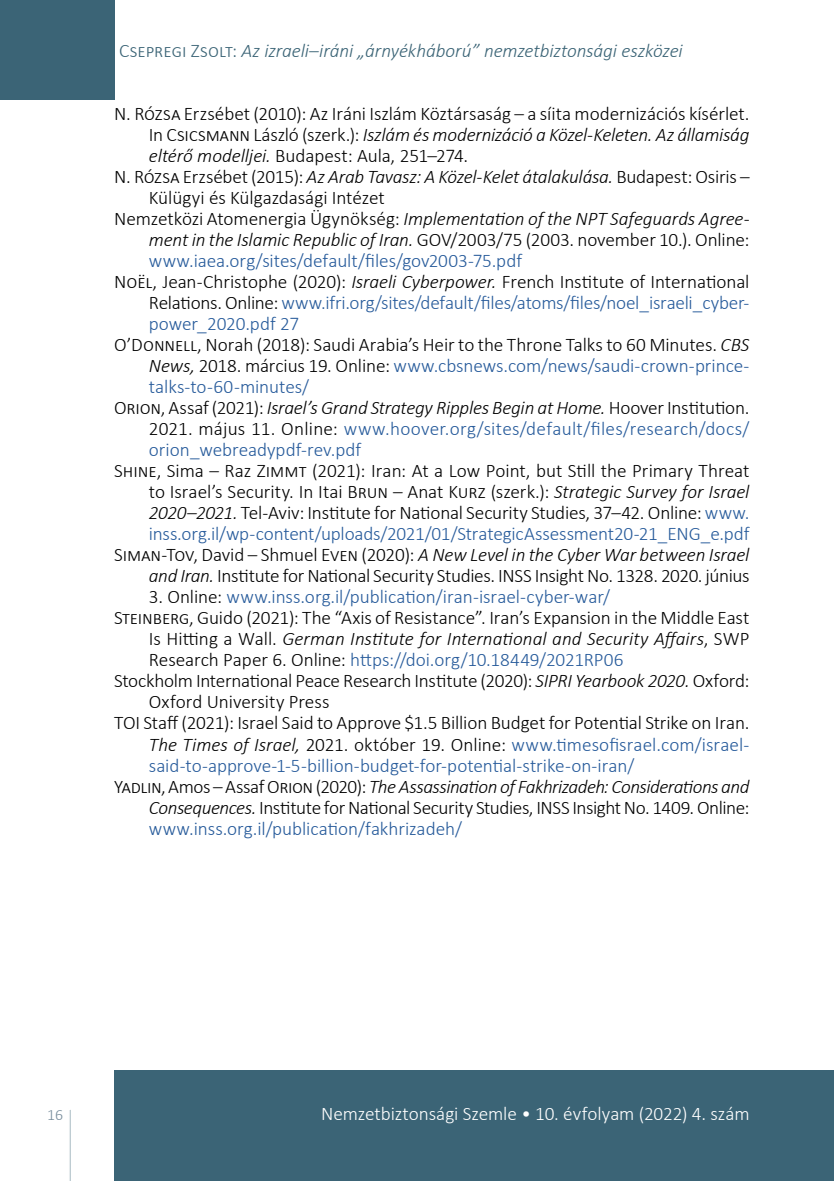
<style>
.page{position:relative;width:834px;height:1181px;background:#fff}
.page>*{position:absolute;margin:0;border:0;box-sizing:border-box;transform-origin:0 0}
.t1{font:300 19.25px/21px "Calibri";letter-spacing:-.01em;color:#000;text-align:right}
.t2{font:300 19.25px "Calibri";letter-spacing:-.005em;color:#275b9b}
.t3{font:italic 300 19.25px "Calibri";letter-spacing:-.015em;color:#000}
.t4{font:italic 300 19.25px "Calibri";letter-spacing:-.005em;color:#3b6476}
.t5{font:300 19.25px "Calibri";letter-spacing:-.005em;color:#fff}
.t6{font:300 15.75px "Calibri";color:#778c9b}
.s1{font-style:normal}
.s2{font-style:italic}
.s3{color:#000}
.s4{font-style:italic;color:#000}
.s5{color:#275b9b}
</style>
<div class="page">
<svg style="left:69px;top:1110px;width:2px;height:71px"></svg>
<div style="left:0;top:0;width:114px;height:99px;background:#3b6476"></div>
<div style="left:114px;top:1070px;width:719px;height:111px;background:#3b6476"></div>
<hr style="left:833px;top:1070px;width:1px;height:111px;background:#3b6476">
<p class="t4" style="left:119px;top:39px;width:565px"><span class="s1">Csepregi Zsolt:</span> Az izraeli–iráni „árnyékháború” nemzetbiztonsági eszközei</p>
<p class="t1" style="left:114px;top:103px;width:636px">N. Rózsa Erzsébet (2010): Az Iráni Iszlám Köztársaság – a síita modernizációs kísérlet.</p>
<p class="t3" style="left:149px;top:123px;width:602px"><span class="s1">In Csicsmann László (szerk.):</span> Iszlám és modernizáció a Közel-Keleten. Az államiság</p>
<p class="t1" style="left:149px;top:145px;width:321px"><span class="s2">eltérő modelljei.</span> Budapest: Aula, 251–274.</p>
<p class="t1" style="left:114px;top:166px;width:636px">N. Rózsa Erzsébet (2015): <span class="s2">Az Arab Tavasz: A Közel-Kelet átalakulása.</span> Budapest: Osiris –</p>
<p class="t1" style="left:149px;top:187px;width:237px">Külügyi és Külgazdasági Intézet</p>
<p class="t3" style="left:114px;top:207px;width:636px"><span class="s1">Nemzetközi Atomenergia Ügynökség:</span> Implementation of the NPT Safeguards Agree-</p>
<p class="t1" style="left:149px;top:229px;width:602px"><span class="s2">ment in the Islamic Republic of Iran.</span> GOV/2003/75 (2003. november 10.). Online:</p>
<p class="t2" style="left:149px;top:249px;width:375px">www.iaea.org/sites/default/files/gov2003-75.pdf</p>
<p class="t1" style="left:114px;top:271px;width:636px">Noël, Jean-Christophe (2020): <span class="s2">Israeli Cyberpower.</span> French Institute of International</p>
<p class="t2" style="left:149px;top:291px;width:602px"><span class="s3">Relations. Online:</span> www.ifri.org/sites/default/files/atoms/files/noel_israeli_cyber-</p>
<p class="t2" style="left:149px;top:312px;width:152px">power_2020.pdf 27</p>
<p class="t1" style="left:114px;top:334px;width:636px">O’Donnell, Norah (2018): Saudi Arabia’s Heir to the Throne Talks to 60 Minutes. <span class="s2">CBS</span></p>
<p class="t2" style="left:149px;top:354px;width:602px"><span class="s4">News,</span> <span class="s3">2018. március 19. Online:</span> www.cbsnews.com/news/saudi-crown-prince-</p>
<p class="t2" style="left:149px;top:375px;width:162px">talks-to-60-minutes/</p>
<p class="t3" style="left:114px;top:396px;width:636px"><span class="s1">Orion, Assaf (2021):</span> Israel’s Grand Strategy Ripples Begin at Home. <span class="s1">Hoover Institution.</span></p>
<p class="t2" style="left:149px;top:417px;width:602px"><span class="s3">2021. május 11. Online:</span> www.hoover.org/sites/default/files/research/docs/</p>
<p class="t2" style="left:149px;top:438px;width:214px">orion_webreadypdf-rev.pdf</p>
<p class="t1" style="left:114px;top:460px;width:637px">Shine, Sima – Raz Zimmt (2021): Iran: At a Low Point, but Still the Primary Threat to Israel’s Security. In Itai Brun – Anat Kurz (szerk.): <span class="s2">Strategic Survey for Israel 2020–2021.</span> Tel-Aviv: Institute for National Security Studies, 37–42. Online: <span class="s5">www. inss.org.il/wp-content/uploads/2021/01/StrategicAssessment20-21_ENG_e.pdf </span>Siman-Tov, David – Shmuel Even (2020): <span class="s2">A New Level in the Cyber War between Israel and Iran.</span> Institute for National Security Studies. INSS Insight No. 1328. 2020. június</p>
<p class="t2" style="left:149px;top:585px;width:462px"><span class="s3">3. Online:</span> www.inss.org.il/publication/iran-israel-cyber-war/</p>
<p class="t1" style="left:114px;top:607px;width:636px">Steinberg, Guido (2021): The “Axis of Resistance”. Iran’s Expansion in the Middle East</p>
<p class="t3" style="left:149px;top:627px;width:602px"><span class="s1">Is Hitting a Wall.</span> German Institute for International and Security Affairs<span class="s1">, SWP</span></p>
<p class="t2" style="left:149px;top:648px;width:476px"><span class="s3">Research Paper 6. Online:</span> https://doi.org/10.18449/2021RP06</p>
<p class="t1" style="left:114px;top:670px;width:636px">Stockholm International Peace Research Institute (2020): <span class="s2">SIPRI Yearbook -2020.</span> Oxford:</p>
<p class="t1" style="left:149px;top:691px;width:182px">Oxford University Press</p>
<p class="t1" style="left:114px;top:712px;width:636px">TOI Staff (2021): Israel Said to Approve $1.5 Billion Budget for Potential Strike on Iran.</p>
<p class="t2" style="left:149px;top:732px;width:602px"><span class="s4">The Times of Israel,</span> <span class="s3">2021. október 19. Online:</span> www.timesofisrael.com/israel-</p>
<p class="t2" style="left:149px;top:753px;width:487px">said-to-approve-1-5-billion-budget-for-potential-strike-on-iran/</p>
<p class="t3" style="left:114px;top:774px;width:637px"><span class="s1">Yadlin, Amos – Assaf Orion (2020):</span> The Assassination of Fakhrizadeh: Considerations and</p>
<p class="t1" style="left:149px;top:796px;width:602px"><span class="s2">Consequences.</span> Institute for National Security Studies, INSS Insight No. 1409. Online:</p>
<p class="t2" style="left:149px;top:816px;width:314px">www.inss.org.il/publication/fakhrizadeh/</p>
<p class="t6" style="left:47px;top:1105px;width:17px">16</p>
<p class="t5" style="left:321px;top:1102px;width:430px">Nemzetbiztonsági Szemle • 10. évfolyam (2022) 4. szám</p>
</div>
